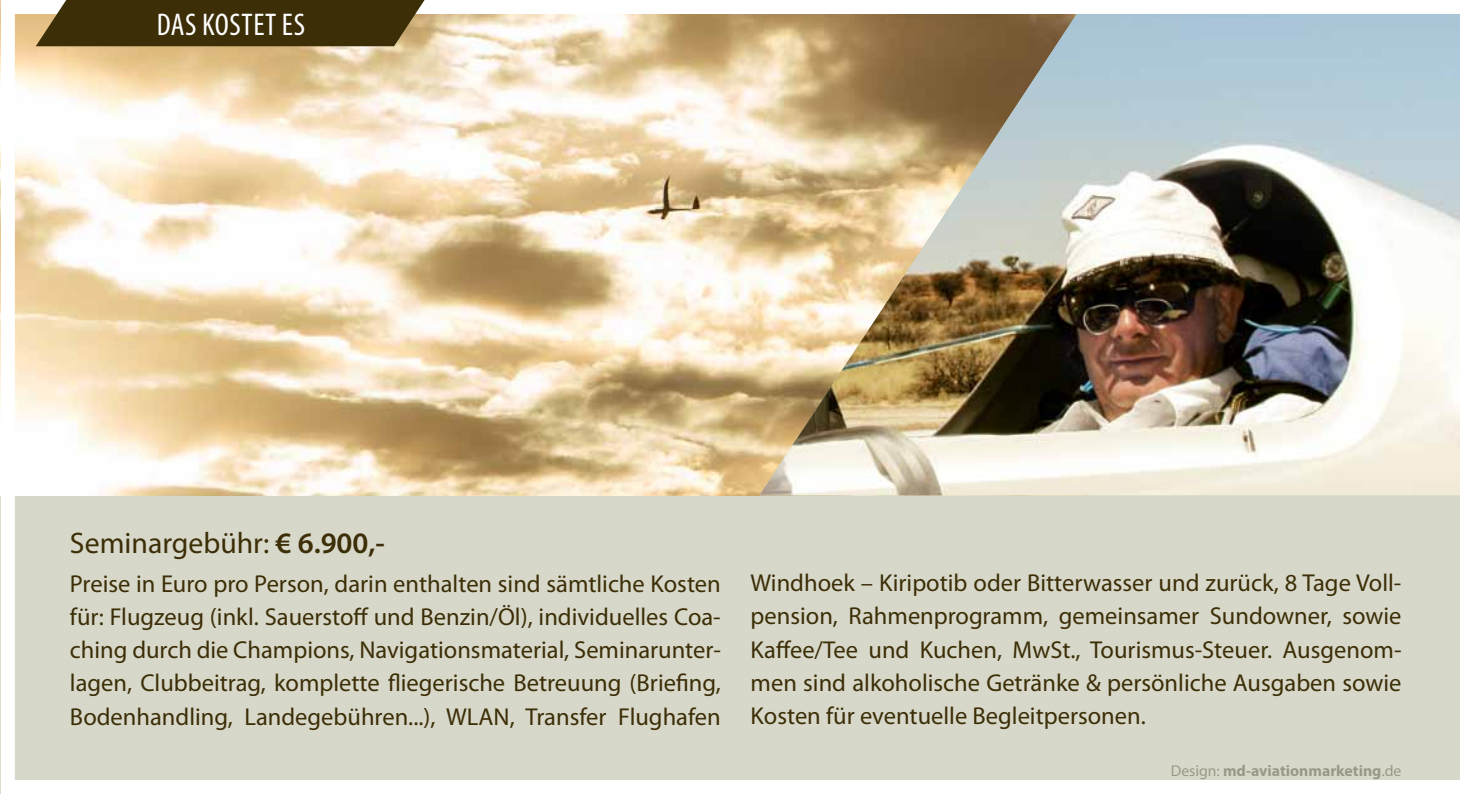
<style>
.page{position:relative;width:1474px;height:794px;background:#fff}
.page>*{position:absolute;margin:0;border:0;box-sizing:border-box;transform-origin:0 0}
.t1{font:condensed 31.5px "Myriad Pro";color:#fff}
.t2{font:29.75px "Myriad Pro";color:#3c2e07}
.t3{font:24.5px/33.2px "Myriad Pro";color:#3c2e07;text-align:justify}
.t4{font:700 15.75px "Myriad Pro";color:#989a86}
.s1{font-weight:600}
.s2{font-weight:400}
</style>
<div class="page">
<div style="left:0;top:495px;width:1473px;height:299px;background:#d7d8c9"></div>
<img style="left:0;top:0;width:759px;height:495px">
<img style="left:759px;top:15px;width:699px;height:480px">
<div style="left:1px;top:0;width:1472px;height:794px;border:14px solid #fff"></div>
<svg style="left:36px;top:0;width:389px;height:46px;background:#493a13"></svg>
<p class="t1" style="left:157px;top:5px;width:71px">DAS KOSTET</p>
<p class="t1" style="left:282px;top:5px;width:12px">ES</p>
<p class="t2" style="left:70px;top:524px;width:316px">Seminargebühr: <span class="s1">€ 6.900,-</span></p>
<p class="t3" style="left:70px;top:566px;width:652px">Preise in Euro pro Person, darin enthalten sind sämtliche Kosten für: Flugzeug (inkl. Sauerstoff und Benzin/Öl), individuelles Coa&shy;ching durch die Champions, Navigationsmaterial, Seminarunter&shy;lagen, Clubbeitrag, komplette fliegerische Betreuung (Briefing, Bodenhandling, Landegebühren...), WLAN, Transfer Flughafen</p>
<p class="t3" style="left:750px;top:566px;width:652px">Windhoek – Kiripotib oder Bitterwasser und zurück, 8 Tage Voll&shy;pension, Rahmenprogramm, gemeinsamer Sundowner, sowie Kaffee/Tee und Kuchen, MwSt., Tourismus-Steuer. Ausgenom&shy;men sind alkoholische Getränke &amp; persönliche Ausgaben sowie Kosten für eventuelle Begleitpersonen.</p>
<p class="t4" style="left:1170px;top:760px;width:232px"><span class="s2">Design:</span> md-aviationmarketing<span class="s2">.de</span></p>
</div>
